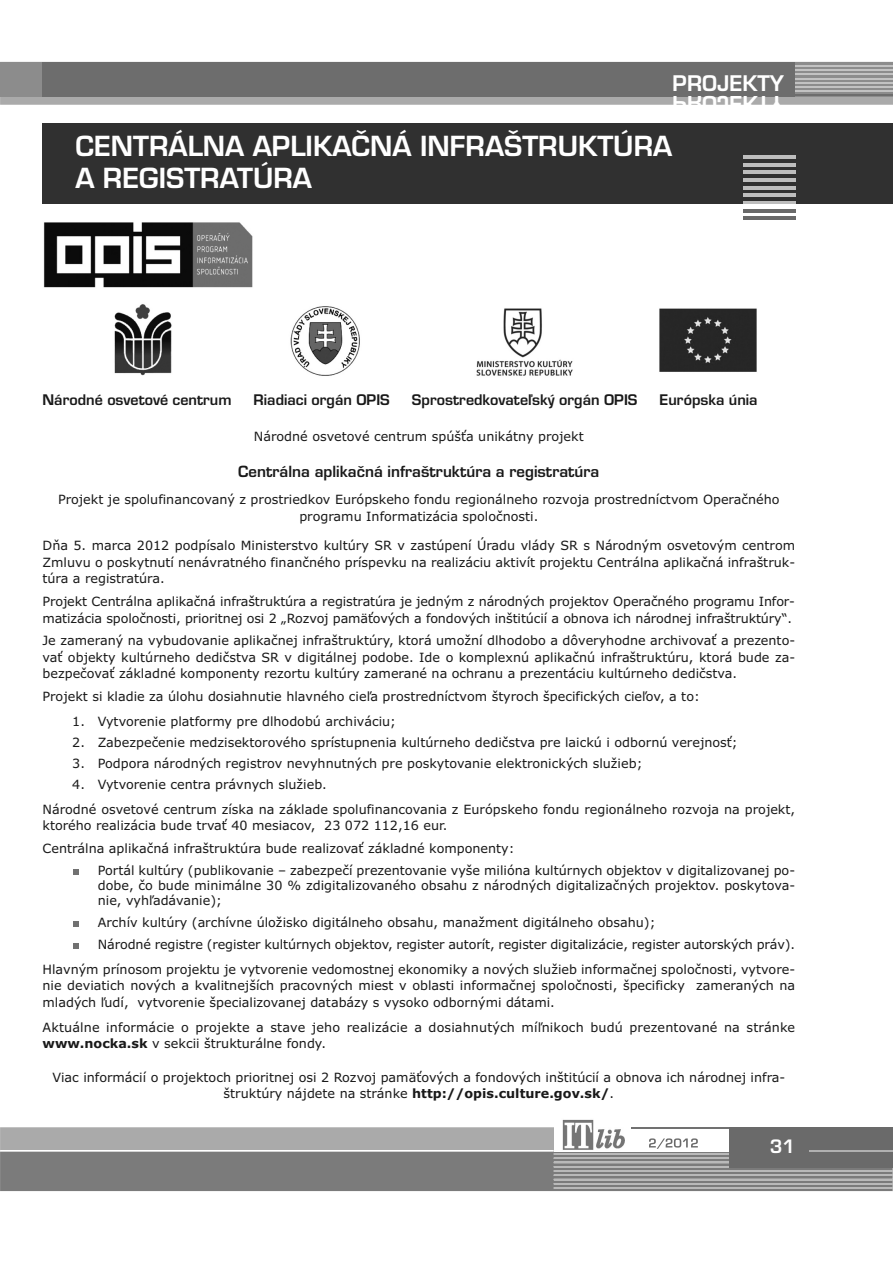
<style>
.page{position:relative;width:893px;height:1263px;background:#fff}
.page>*{position:absolute;margin:0;border:0;box-sizing:border-box;transform-origin:0 0}
.t1{font:27px/32.4px "Euromode CE Bold";color:#fff}
.t2{font:21px "Euromode CE Bold";color:#fff}
.t3{font:18px "Euromode CE Bold";color:#fff}
.t4{font:15px "Euromode CE Bold";color:#191919}
.t5{font:14.25px "Euromode CE Bold";color:#191919}
.t6{font:12.75px/16.5px "Verdana";color:#191919}
.s1{font-weight:700}
</style>
<div class="page">
<svg style="left:1px;top:1127px;width:553px;height:11px;background:#acacac"></svg>
<svg style="left:0;top:62px;width:893px;height:43px;background:#7e7e7e"></svg>
<hr style="left:795px;top:65px;width:98px;height:2px;background:#c2c2c2">
<hr style="left:631px;top:1127px;width:98px;height:2px;background:#717171">
<img style="left:562px;top:1119px;width:62px;height:19px">
<div style="left:729px;top:1127px;width:164px;height:41px;background:#6a6a6a"></div>
<hr style="left:0;top:1127px;width:1px;height:64px;background:#aaa">
<svg style="left:0;top:1138px;width:893px;height:53px;background:#8e8e8e"></svg>
<svg style="left:73px;top:869px;width:6px;height:6px"></svg>
<svg style="left:73px;top:921px;width:6px;height:6px"></svg>
<svg style="left:73px;top:943px;width:6px;height:5px"></svg>
<img style="left:43px;top:222px;width:210px;height:66px">
<img style="left:114px;top:304px;width:58px;height:71px">
<img style="left:290px;top:306px;width:70px;height:70px">
<img style="left:476px;top:308px;width:97px;height:68px">
<img style="left:659px;top:308px;width:98px;height:64px">
<div style="left:43px;top:123px;width:850px;height:81px;background:#303030"></div>
<hr style="left:743px;top:156px;width:52px;height:3px;background:#bdbdbd">
<hr style="left:743px;top:163px;width:52px;height:3px;background:#bdbdbd">
<hr style="left:743px;top:171px;width:52px;height:3px;background:#bdbdbd">
<hr style="left:743px;top:178px;width:52px;height:3px;background:#bdbdbd">
<hr style="left:743px;top:186px;width:52px;height:3px;background:#bdbdbd">
<hr style="left:743px;top:194px;width:52px;height:3px;background:#bdbdbd">
<hr style="left:743px;top:201px;width:52px;height:3px;background:#bdbdbd">
<hr style="left:743px;top:209px;width:52px;height:3px;background:#696969">
<hr style="left:743px;top:217px;width:52px;height:3px;background:#696969">
<h2 class="t2" style="left:673px;top:73px;width:113px">PP RR OO JJ EE KK TT YY</h2>
<h1 class="t1" style="left:75px;top:130px;width:598px">CENTRÁLNA APLIKAČNÁ INFRAŠTRUKTÚRA<br>A REGISTRATÚRA</h1>
<p class="t5" style="left:43px;top:392px;width:191px">Národné osvetové centrum</p>
<p class="t5" style="left:254px;top:392px;width:138px">Riadiaci orgán OPIS</p>
<p class="t5" style="left:412px;top:392px;width:227px">Sprostredkovateľský orgán OPIS</p>
<p class="t5" style="left:660px;top:392px;width:100px">Európska únia</p>
<p class="t6" style="left:254px;top:428px;width:331px">Národné osvetové centrum spúšťa unikátny projekt</p>
<p class="t4" style="left:238px;top:463px;width:363px">Centrálna aplikačná infraštruktúra a registratúra</p>
<p class="t6" style="left:58px;top:492px;width:723px;text-align:center">Projekt je spolufinancovaný z prostriedkov Európskeho fondu regionálneho rozvoja prostredníctvom Operačného programu Informatizácia spoločnosti.</p>
<p class="t6" style="left:43px;top:537px;width:754px;text-align:justify">Dňa 5. marca 2012 podpísalo Ministerstvo kultúry SR v zastúpení Úradu vlády SR s Národným osvetovým centrom Zmluvu o poskytnutí nenávratného finančného príspevku na realizáciu aktivít projektu Centrálna aplikačná infraštruk&shy;túra a registratúra.</p>
<p class="t6" style="left:43px;top:593px;width:754px">Projekt Centrálna aplikačná infraštruktúra a registratúra je jedným z národných projektov Operačného programu Infor&shy;matizácia spoločnosti, prioritnej osi 2 „Rozvoj pamäťových a fondových inštitúcií a obnova ich národnej infraštruktúry“.</p>
<p class="t6" style="left:43px;top:633px;width:754px;text-align:justify">Je zameraný na vybudovanie aplikačnej infraštruktúry, ktorá umožní dlhodobo a dôveryhodne archivovať a prezento&shy;vať objekty kultúrneho dedičstva SR v digitálnej podobe. Ide o komplexnú aplikačnú infraštruktúru, ktorá bude za&shy;bezpečovať základné komponenty rezortu kultúry zamerané na ochranu a prezentáciu kultúrneho dedičstva.</p>
<p class="t6" style="left:43px;top:689px;width:659px">Projekt si kladie za úlohu dosiahnutie hlavného cieľa prostredníctvom štyroch špecifických cieľov, a to:</p>
<p class="t6" style="left:72px;top:714px;width:325px">1. Vytvorenie platformy pre dlhodobú archiváciu;</p>
<p class="t6" style="left:72px;top:734px;width:667px">2. Zabezpečenie medzisektorového sprístupnenia kultúrneho dedičstva pre laickú i odbornú verejnosť;</p>
<p class="t6" style="left:72px;top:755px;width:572px">3. Podpora národných registrov nevyhnutných pre poskytovanie elektronických služieb;</p>
<p class="t6" style="left:43px;top:772px;width:754px;line-height:25px;text-indent:30px">4. Vytvorenie centra právnych služieb.<br>Národné osvetové centrum získa na základe spolufinancovania z Európskeho fondu regionálneho rozvoja na projekt,</p>
<p class="t6" style="left:43px;top:814px;width:474px;line-height:23px">ktorého realizácia bude trvať 40 mesiacov, 23 072 112,16 eur.<br>Centrálna aplikačná infraštruktúra bude realizovať základné komponenty:</p>
<p class="t6" style="left:98px;top:862px;width:699px;line-height:15.3px;text-align:justify">Portál kultúry (publikovanie – zabezpečí prezentovanie vyše milióna kultúrnych objektov v digitalizovanej po&shy;dobe, čo bude minimálne 30 % zdigitalizovaného obsahu z národných digitalizačných projektov. poskytova&shy;nie, vyhľadávanie);</p>
<p class="t6" style="left:98px;top:912px;width:699px;line-height:21.8px">Archív kultúry (archívne úložisko digitálneho obsahu, manažment digitálneho obsahu);<br>Národné registre (register kultúrnych objektov, register autorít, register digitalizácie, register autorských práv).</p>
<p class="t6" style="left:43px;top:961px;width:754px;text-align:justify">Hlavným prínosom projektu je vytvorenie vedomostnej ekonomiky a nových služieb informačnej spoločnosti, vytvore&shy;nie deviatich nových a kvalitnejších pracovných miest v oblasti informačnej spoločnosti, špecificky zameraných na mladých ľudí, vytvorenie špecializovanej databázy s vysoko odbornými dátami.</p>
<p class="t6" style="left:43px;top:1019px;width:754px">Aktuálne informácie o projekte a stave jeho realizácie a dosiahnutých míľnikoch budú prezentované na stránke <span class="s1">www.nocka.sk</span> v sekcii štrukturálne fondy.</p>
<p class="t6" style="left:52px;top:1069px;width:734px;text-align:center">Viac informácií o projektoch prioritnej osi 2 Rozvoj pamäťových a fondových inštitúcií a obnova ich národnej infra&shy;štruktúry nájdete na stránke <span class="s1">http://opis.culture.gov.sk/</span>.</p>
<h3 class="t3" style="left:770px;top:1135px;width:27px">31</h3>
</div>
